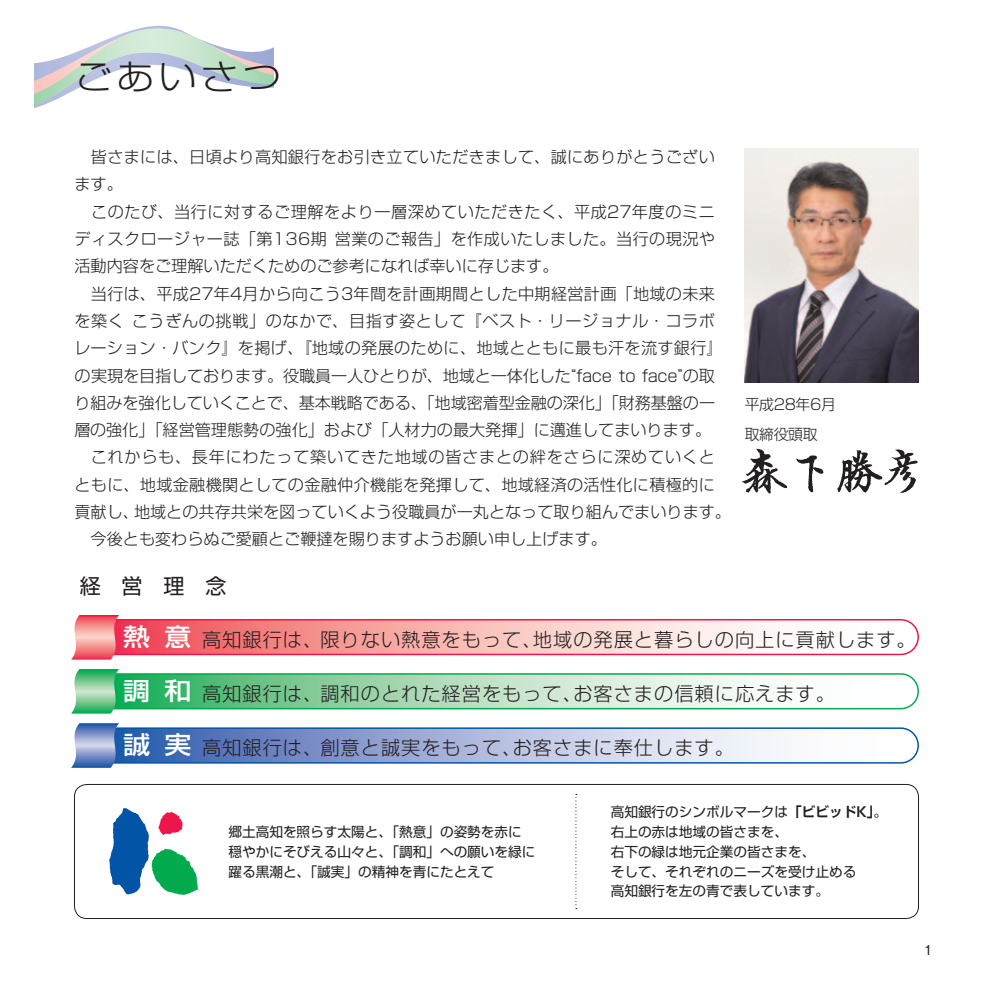
<style>
.page{position:relative;width:993px;height:993px;background:#fff}
.page>*{position:absolute;margin:0;border:0;box-sizing:border-box;transform-origin:0 0}
.t1{font:300 34.65px "Shin Go Pr 5";letter-spacing:.1em;color:#231f20;scale:1.1 1}
.t2{font:21px "Shin Go Pr 5";color:#231f20}
.t3{font:300 19.25px "Shin Go Pr 5";letter-spacing:.05em;color:#231f20}
.t4{font:300 16.1px/27.3px "Shin Go Pr 5";letter-spacing:.02em;color:#231f20}
.t5{font:300 14.88px/29.8px "Shin Go Pr 5";letter-spacing:-.025em;color:#231f20}
.t6{font:13.65px/19.8px "Shin Go Pr 5";color:#231f20}
.t7{font:500 13.65px "Gothic BBB Pr 5";color:#231f20}
.s1{font-weight:500;font-size:24.5px;color:#fff}
.s2{font-family:"Shin Go Pr 5 De";font-weight:700}
</style>
<div class="page">
<svg style="left:35px;top:26px;width:238px;height:82px"></svg>
<svg style="left:71px;top:615px;width:848px;height:44px"></svg>
<svg style="left:71px;top:669px;width:848px;height:44px"></svg>
<svg style="left:71px;top:723px;width:848px;height:44px"></svg>
<div style="left:74px;top:784px;width:844px;height:134px;border:1px solid #231f20;border-radius:12px"></div>
<svg style="left:109px;top:808px;width:89px;height:86px"></svg>
<svg style="left:575px;top:794px;width:1px;height:112px"></svg>
<svg style="left:742px;top:448px;width:175px;height:45px"></svg>
<img style="left:744px;top:149px;width:174px;height:233px">
<h1 class="t1" style="left:74px;top:48px;width:189px">ごあいさつ</h1>
<p class="t4" style="left:74px;top:142px;width:658px">　皆さまには、日頃より高知銀行をお引き立ていただきまして、誠にありがとうございます。<br>　このたび、当行に対するご理解をより一層深めていただきたく、平成27年度のミニディスクロージャー誌「第136期 営業のご報告」を作成いたしました。当行の現況や活動内容をご理解いただくためのご参考になれば幸いに存じます。<br>　当行は、平成27年4月から向こう3年間を計画期間とした中期経営計画「地域の未来を築く こうぎんの挑戦」のなかで、目指す姿として『ベスト・リージョナル・コラボレーション・バンク』を掲げ、『地域の発展のために、地域とともに最も汗を流す銀行』の実現を目指しております。役職員一人ひとりが、地域と一体化した“face to face”の取り組みを強化していくことで、基本戦略である、「地域密着型金融の深化」「財務基盤の一層の強化」「経営管理態勢の強化」および「人材力の最大発揮」に邁進してまいります。　これからも、長年にわたって築いてきた地域の皆さまとの絆をさらに深めていくとともに、地域金融機関としての金融仲介機能を発揮して、地域経済の活性化に積極的に貢献し、地域との共存共栄を図っていくよう役職員が一丸となって取り組んでまいります。　今後とも変わらぬご愛顧とご鞭撻を賜りますようお願い申し上げます。</p>
<h2 class="t2" style="left:80px;top:569px;width:148px">経営理念</h2>
<p class="t5" style="left:744px;top:388px;width:93px">平成28年6月取締役頭取</p>
<p class="t3" style="left:123px;top:623px;width:793px"><span class="s1">熱 意</span>高知銀行は、限りない熱意をもって、地域の発展と暮らしの向上に貢献します。</p>
<p class="t3" style="left:123px;top:677px;width:713px"><span class="s1">調 和</span>高知銀行は、調和のとれた経営をもって、お客さまの信頼に応えます。</p>
<p class="t3" style="left:123px;top:731px;width:612px"><span class="s1">誠 実</span>高知銀行は、創意と誠実をもって、お客さまに奉仕します。</p>
<p class="t6" style="left:228px;top:820px;width:308px">郷土高知を照らす太陽と、「熱意」の姿勢を赤に穏やかにそびえる山々と、「調和」への願いを緑に躍る黒潮と、「誠実」の精神を青にたとえて</p>
<p class="t6" style="left:610px;top:800px;width:278px">高知銀行のシンボルマークは<span class="s2">「ビビッドK」</span>。右上の赤は地域の皆さまを、<br>右下の緑は地元企業の皆さまを、<br>そして、それぞれのニーズを受け止める<br>高知銀行を左の青で表しています。</p>
<p class="t7" style="left:923px;top:938px;width:10px">1</p>
</div>
